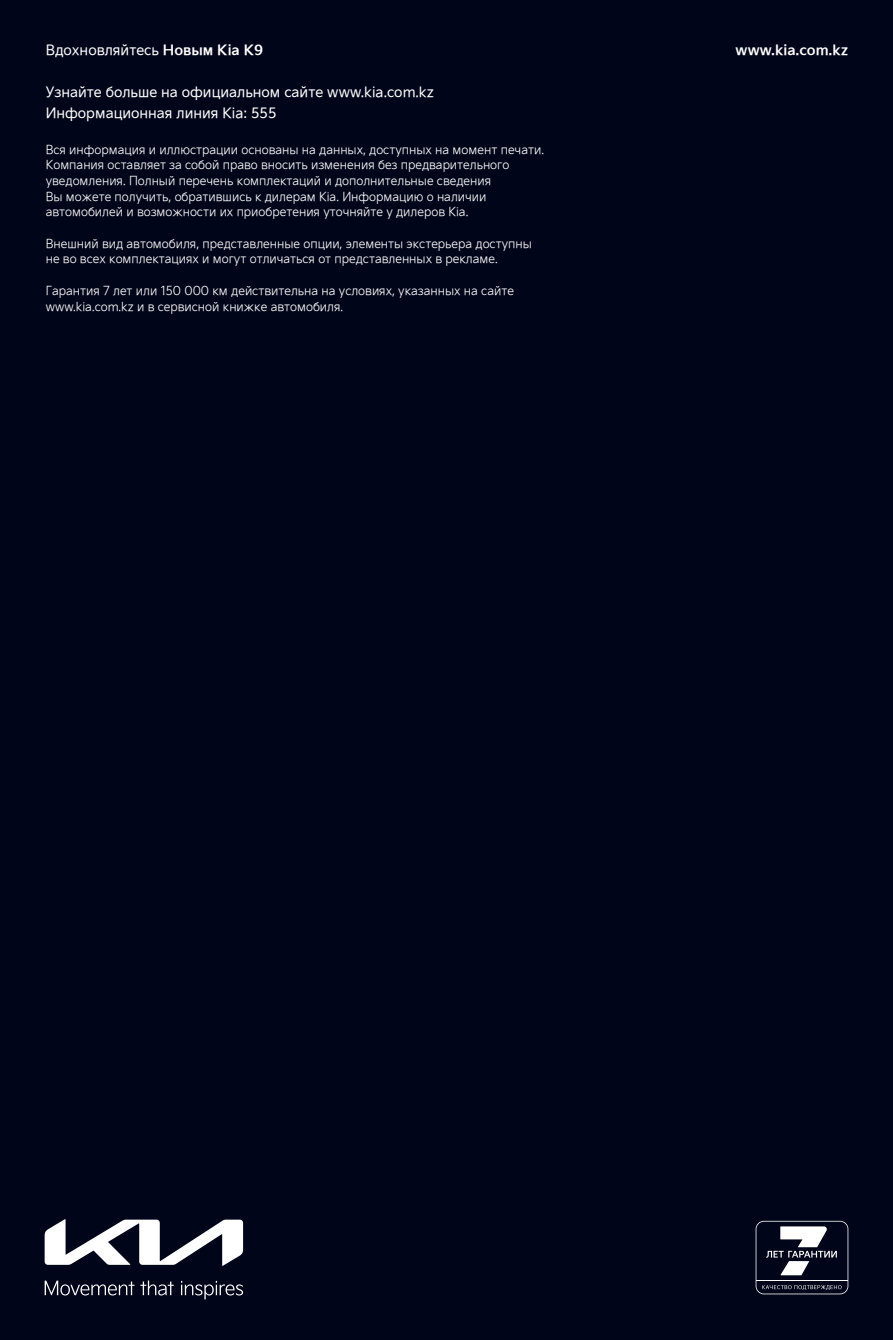
<style>
.page{position:relative;width:893px;height:1340px;background:#fff}
.page>*{position:absolute;margin:0;border:0;box-sizing:border-box;transform-origin:0 0}
.t1{font:14px "Kia Signature";color:#fff}
.t2{font:700 14px "Kia Signature";color:#fff}
.t3{font:300 12.25px/15.8px "Kia Signature";color:#fff}
.s1{font-weight:700}
</style>
<div class="page">
<div style="left:0;top:0;width:893px;height:1339px;background:#000519"></div>
<svg style="left:45px;top:1219px;width:198px;height:46px"></svg>
<svg style="left:45px;top:1280px;width:198px;height:19px"></svg>
<svg style="left:756px;top:1220px;width:92px;height:74px"></svg>
<p class="t1" style="left:46px;top:40px;width:219px">Вдохновляйтесь <span class="s1">Новым Kia K9</span></p>
<p class="t1" style="left:46px;top:81px;width:390px">Узнайте больше на официальном сайте www.kia.com.kz</p>
<p class="t1" style="left:46px;top:102px;width:232px">Информационная линия Kia: 555</p>
<p class="t3" style="left:46px;top:141px;width:500px">Вся информация и иллюстрации основаны на данных, доступных на момент печати.</p>
<p class="t3" style="left:46px;top:157px;width:465px">Компания оставляет за собой право вносить изменения без предварительного уведомления. Полный перечень комплектаций и дополнительные сведения Вы можете получить, обратившись к дилерам Kia. Информацию о наличии автомобилей и возможности их приобретения уточняйте у дилеров Кia.</p>
<p class="t3" style="left:46px;top:235px;width:488px">Внешний вид автомобиля, представленные опции, элементы экстерьера доступны не во всех комплектациях и могут отличаться от представленных в рекламе.</p>
<p class="t3" style="left:46px;top:282px;width:470px">Гарантия 7 лет или 150 000 км действительна на условиях, указанных на сайте</p>
<p class="t3" style="left:46px;top:298px;width:299px">www.kia.com.kz и в сервисной книжке автомобиля.</p>
<p class="t2" style="left:735px;top:39px;width:114px">www.kia.com.kz</p>
</div>
